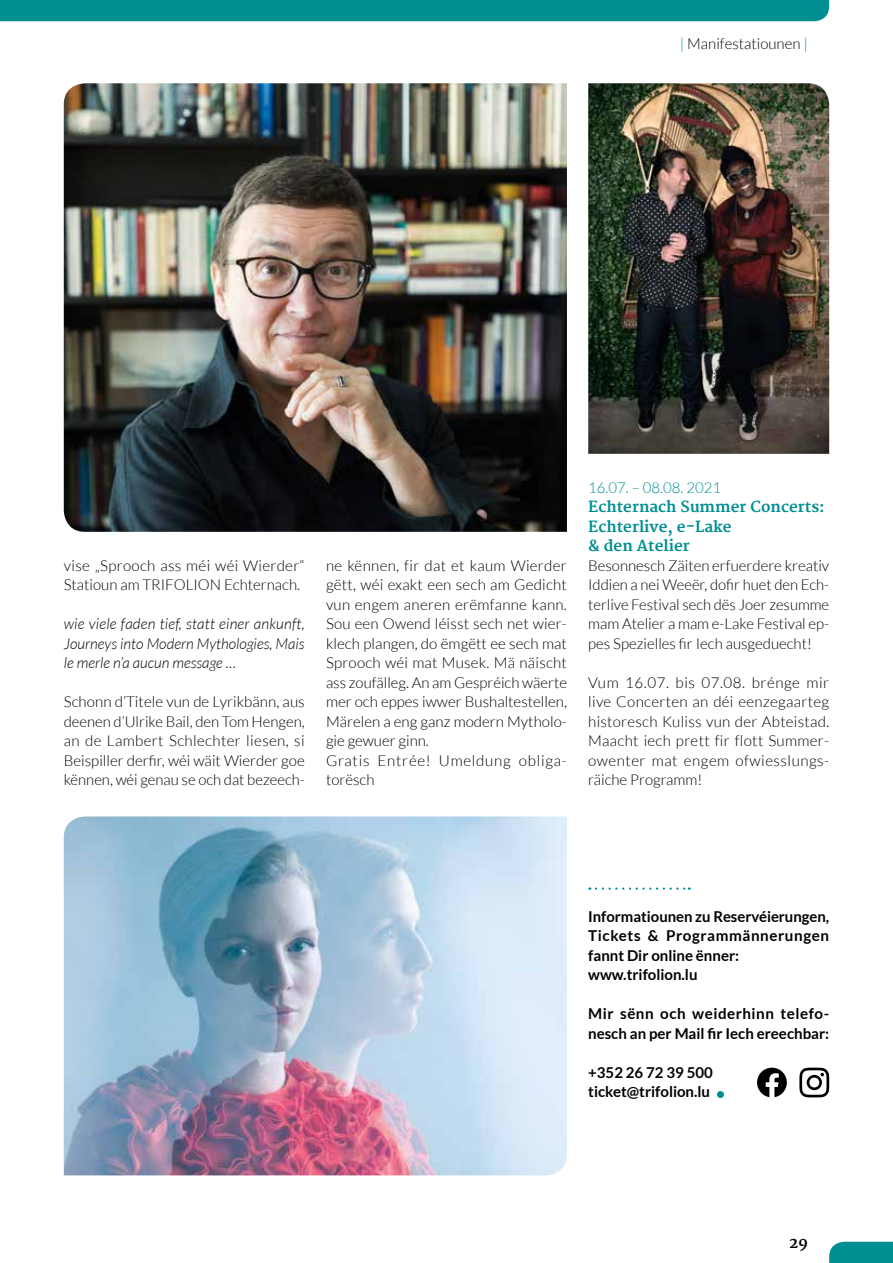
<style>
.page{position:relative;width:893px;height:1263px;background:#fff}
.page>*{position:absolute;margin:0;border:0;box-sizing:border-box;transform-origin:0 0}
.t1{font:300 75px "Lato";color:#008f91}
.t2{font:300 15px/19.5px "Lato";color:#000;text-align:justify}
.t3{font:700 15px/19.5px "Lato";color:#000}
.t4{font:italic 300 15px/19.5px "Lato";color:#000;text-align:justify}
.t5{font:700 15px/19.5px "Lato";letter-spacing:.02em;color:#000}
.t6{font:700 15px/19.5px "Merriweather";color:#008f91}
.t7{font:300 15px "Lato";color:#008f91}
.t8{font:700 15px "Merriweather";color:#000}
.s1{color:#008f91}
</style>
<div class="page">
<img style="left:64px;top:83px;width:503px;height:449px">
<img style="left:64px;top:816px;width:503px;height:359px">
<img style="left:588px;top:83px;width:241px;height:371px">
<svg style="left:757px;top:1068px;width:30px;height:29px"></svg>
<svg style="left:799px;top:1068px;width:30px;height:29px"></svg>
<svg style="left:596px;top:887px;width:94px;height:3px"></svg>
<div style="left:0;top:0;width:829px;height:21px;background:#008f91"></div>
<svg style="left:829px;top:1242px;width:64px;height:21px"></svg>
<p class="t2" style="left:680px;top:34px;width:130px"><span class="s1">|</span> Manifestatiounen <span class="s1">|</span></p>
<p class="t2" style="left:64px;top:556px;width:242px">vise „Sprooch ass méi wéi Wierder“<br>Statioun am TRIFOLION Echternach.</p>
<p class="t4" style="left:64px;top:615px;width:242px">wie viele faden tief, statt einer ankunft, Journeys into Modern Mythologies, Mais le merle n’a aucun message …</p>
<p class="t2" style="left:64px;top:692px;width:242px">Schonn d’Titele vun de Lyrikbänn, aus deenen d’Ulrike Bail, den Tom Hengen, an de Lambert Schlechter liesen, si Beispiller derfir, wéi wäit Wierder goe kënnen, wéi genau se och dat bezeech-</p>
<p class="t2" style="left:326px;top:556px;width:242px;text-align:left">ne kënnen, fir dat et kaum Wierder gëtt, wéi exakt een sech am Gedicht vun engem aneren erëmfanne kann.<br>Sou een Owend léisst sech net wier&shy;klech plangen, do ëmgëtt ee sech mat<br>Sprooch wéi mat Musek. Mä näischt ass zoufälleg. An am Gespréich wäerte mer och eppes iwwer Bushaltestellen,<br>Märelen a eng ganz modern Mytholo&shy;gie gewuer ginn.<br>Gratis Entrée! Umeldung obliga&shy;torësch</p>
<p class="t7" style="left:588px;top:479px;width:135px">16.07. – 08.08. 2021</p>
<p class="t6" style="left:588px;top:498px;width:238px">Echternach Summer Concerts:<br>Echterlive, e-Lake<br>&amp; den Atelier</p>
<p class="t2" style="left:588px;top:556px;width:242px">Besonnesch Zäiten erfuerdere kreativ Iddien a nei Weeër, dofir huet den Ech&shy;terlive Festival sech dës Joer zesumme mam Atelier a mam e-Lake Festival ep&shy;pes Spezielles fir Iech ausgeduecht!</p>
<p class="t2" style="left:588px;top:673px;width:242px">Vum 16.07. bis 07.08. brénge mir live Concerten an déi eenzegaarteg historesch Kuliss vun der Abteistad.<br>Maacht iech prett fir flott Summer&shy;owenter mat engem ofwiesslungs&shy;räiche Programm!</p>
<p class="t3" style="left:588px;top:906px;width:242px">Informatiounen zu Reservéierungen,<br>Tickets &amp; Programmännerungen fannt Dir online ënner: www.trifolion.lu</p>
<p class="t5" style="left:588px;top:1004px;width:242px">Mir sënn och weiderhinn telefo&shy;nesch an per Mail fir Iech ereechbar:</p>
<p class="t3" style="left:588px;top:1062px;width:126px">+352 26 72 39 500 ticket@trifolion.lu</p>
<h1 class="t1" style="left:713px;top:1030px;width:16px">.</h1>
<p class="t8" style="left:789px;top:1234px;width:20px">29</p>
</div>
